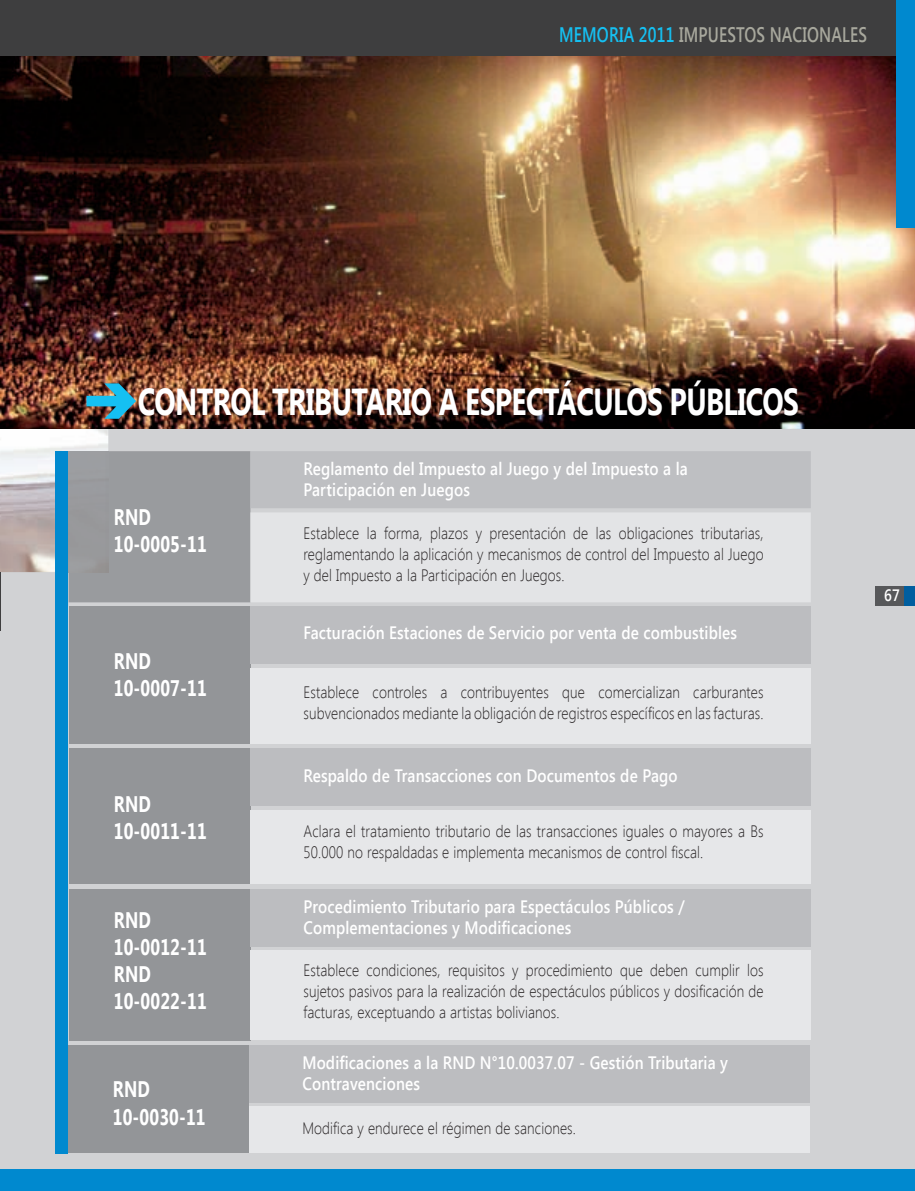
<style>
.page{position:relative;width:915px;height:1191px;background:#fff}
.page>*{position:absolute;margin:0;border:0;box-sizing:border-box;transform-origin:0 0}
.t1{font:700 37.5px "Segoe UI";letter-spacing:-.02em;color:#fff;scale:.75 1}
.t2{font:700 22.5px/27px "Segoe UI";letter-spacing:.01em;color:#fff;scale:.75 1}
.t3{font:600 21px "Segoe UI";letter-spacing:.01em;color:#a8a89d;scale:.75 1}
.t4{font:600 18px/21px "Segoe UI";letter-spacing:.01em;color:#fff;scale:.85 1}
.t5{font:300 16.5px/21px "Segoe UI";letter-spacing:.01em;color:#231f20;text-align:justify;scale:.85 1}
.t6{font:600 16.5px "Segoe UI";color:#fff;scale:.85 1}
.s1{color:#15c0f2}
</style>
<div class="page">
<div style="left:0;top:0;width:914px;height:1191px;background:#d1d2d4"></div>
<div style="left:0;top:0;width:914px;height:65px;background:#3e3e3f"></div>
<img style="left:0;top:63px;width:108px;height:509px">
<hr style="left:0;top:572px;width:1px;height:59px;background:#3e3e3f">
<div style="left:0;top:1168px;width:914px;height:23px;background:#0089cf"></div>
<img style="left:1px;top:57px;width:913px;height:371px">
<div style="left:895px;top:0;width:19px;height:228px;background:#0089cf"></div>
<div style="left:902px;top:585px;width:12px;height:20px;background:#005e9f"></div>
<div style="left:875px;top:585px;width:28px;height:20px;background:#57585a"></div>
<div style="left:69px;top:451px;width:181px;height:151px;background:#999b9e"></div>
<div style="left:69px;top:451px;width:39px;height:121px;background:#99999c"></div>
<div style="left:250px;top:451px;width:560px;height:57px;background:#bebfc2"></div>
<div style="left:250px;top:512px;width:560px;height:90px;background:#e3e4e6"></div>
<div style="left:69px;top:606px;width:181px;height:137px;background:#939598"></div>
<div style="left:250px;top:606px;width:560px;height:57px;background:#bcbdc0"></div>
<div style="left:250px;top:667px;width:560px;height:76px;background:#e6e7e9"></div>
<div style="left:69px;top:749px;width:181px;height:135px;background:#939598"></div>
<div style="left:250px;top:749px;width:560px;height:57px;background:#bcbdc0"></div>
<div style="left:250px;top:810px;width:560px;height:74px;background:#e6e7e9"></div>
<div style="left:69px;top:889px;width:181px;height:151px;background:#939598"></div>
<div style="left:250px;top:889px;width:560px;height:57px;background:#bcbdc0"></div>
<div style="left:250px;top:950px;width:560px;height:90px;background:#e6e7e9"></div>
<div style="left:68px;top:1045px;width:181px;height:108px;background:#939598"></div>
<div style="left:249px;top:1045px;width:560px;height:57px;background:#bcbdc0"></div>
<div style="left:249px;top:1106px;width:560px;height:47px;background:#e6e7e9"></div>
<div style="left:56px;top:451px;width:12px;height:702px;background:#0089cf"></div>
<svg style="left:86px;top:383px;width:50px;height:36px;background:#467d8b"></svg>
<p class="t3" style="left:559px;top:19px;width:411px"><span class="s1">MEMORIA 2011</span> IMPUESTOS NACIONALES</p>
<h1 class="t1" style="left:138px;top:374px;width:882px">CONTROL TRIBUTARIO A ESPECTÁCULOS PÚBLICOS</h1>
<h2 class="t2" style="left:114px;top:502px;width:125px">RND<br>10-0005-11</h2>
<h2 class="t2" style="left:114px;top:646px;width:125px">RND<br>10-0007-11</h2>
<h2 class="t2" style="left:114px;top:788px;width:125px">RND<br>10-0011-11</h2>
<h2 class="t2" style="left:114px;top:905px;width:125px">RND<br>10-0012-11<br>RND<br>10-0022-11</h2>
<h2 class="t2" style="left:113px;top:1074px;width:125px">RND<br>10-0030-11</h2>
<p class="t4" style="left:303px;top:457px;width:453px">Reglamento del Impuesto al Juego y del Impuesto a la<br>Participación en Juegos</p>
<p class="t5" style="left:303px;top:522px;width:542px">Establece la forma, plazos y presentación de las obligaciones tributarias, reglamentando la aplicación y mecanismos de control del Impuesto al Juego y del Impuesto a la Participación en Juegos.</p>
<p class="t4" style="left:303px;top:621px;width:511px">Facturación Estaciones de Servicio por venta de combustibles</p>
<p class="t5" style="left:303px;top:680px;width:542px">Establece controles a contribuyentes que comercializan carburantes subvencionados mediante la obligación de registros específicos en las facturas.</p>
<p class="t4" style="left:303px;top:763px;width:441px">Respaldo de Transacciones con Documentos de Pago</p>
<p class="t5" style="left:303px;top:819px;width:542px">Aclara el tratamiento tributario de las transacciones iguales o mayores a Bs<br>50.000 no respaldadas e implementa mecanismos de control fiscal.</p>
<p class="t4" style="left:303px;top:895px;width:450px">Procedimiento Tributario para Espectáculos Públicos /<br>Complementaciones y Modificaciones</p>
<p class="t5" style="left:303px;top:959px;width:542px">Establece condiciones, requisitos y procedimiento que deben cumplir los sujetos pasivos para la realización de espectáculos públicos y dosificación de facturas, exceptuando a artistas bolivianos.</p>
<p class="t4" style="left:302px;top:1050px;width:502px">Modificaciones a la RND N°10.0037.07 - Gestión Tributaria y<br>Contravenciones</p>
<p class="t5" style="left:302px;top:1116px;width:323px">Modifica y endurece el régimen de sanciones.</p>
<p class="t6" style="left:883px;top:583px;width:20px">67</p>
</div>
